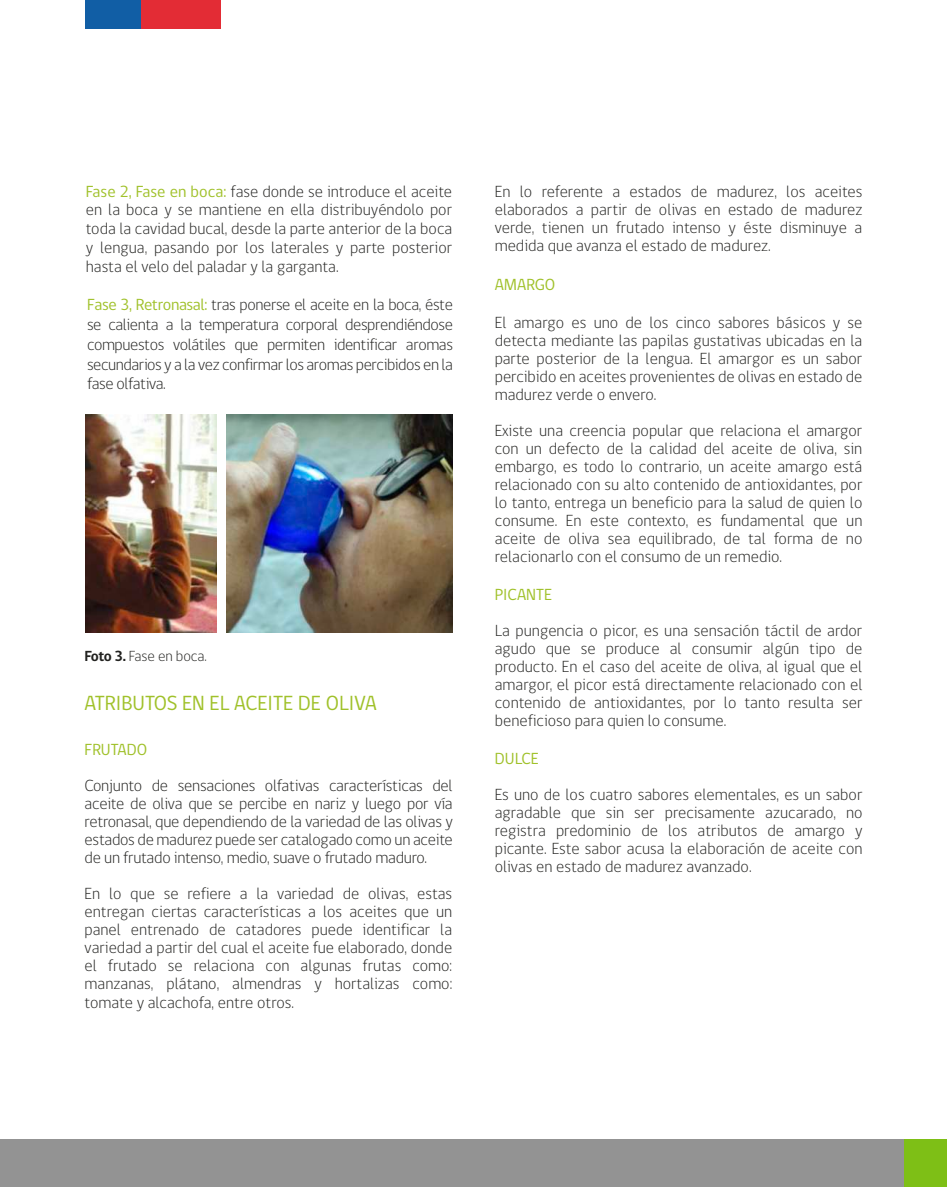
<style>
.page{position:relative;width:947px;height:1187px;background:#fff}
.page>*{position:absolute;margin:0;border:0;box-sizing:border-box;transform-origin:0 0}
.t1{font:21px "gob CL";color:#a0c12a}
.t2{font:300 16.5px/18px "gob CL";color:#222220;text-align:justify}
.t3{font:16.5px "gob CL";color:#a0c12a}
.t4{font:300 15px "gob CL";letter-spacing:-.01em;color:#222220}
.s1{font-weight:400;color:#a0c12a}
.s2{font-weight:700}
</style>
<div class="page">
<div style="left:0;top:1139px;width:947px;height:48px;background:#939393"></div>
<div style="left:904px;top:1139px;width:43px;height:48px;background:#7ebf16"></div>
<img style="left:226px;top:415px;width:226px;height:217px">
<img style="left:86px;top:415px;width:130px;height:217px">
<div style="left:141px;top:0;width:79px;height:28px;background:#e32c35"></div>
<div style="left:85px;top:0;width:56px;height:28px;background:#115ea5"></div>
<p class="t2" style="left:86px;top:182px;width:368px;line-height:18.8px"><span class="s1">Fase 2, Fase en boca:</span> fase donde se introduce el aceite en la boca y se mantiene en ella distribuyéndolo por toda la cavidad bucal, desde la parte anterior de la boca y lengua, pasando por los laterales y parte posterior hasta el velo del paladar y la garganta.</p>
<p class="t2" style="left:495px;top:182px;width:369px">En lo referente a estados de madurez, los aceites elaborados a partir de olivas en estado de madurez verde, tienen un frutado intenso y éste disminuye a medida que avanza el estado de madurez.</p>
<p class="t3" style="left:495px;top:273px;width:62px">AMARGO</p>
<p class="t2" style="left:495px;top:314px;width:369px">El amargo es uno de los cinco sabores básicos y se detecta mediante las papilas gustativas ubicadas en la parte posterior de la lengua. El amargor es un sabor percibido en aceites provenientes de olivas en estado de madurez verde o envero.</p>
<p class="t2" style="left:495px;top:422px;width:369px">Existe una creencia popular que relaciona el amargor con un defecto de la calidad del aceite de oliva, sin embargo, es todo lo contrario, un aceite amargo está relacionado con su alto contenido de antioxidantes, por lo tanto, entrega un beneficio para la salud de quien lo consume. En este contexto, es fundamental que un aceite de oliva sea equilibrado, de tal forma de no relacionarlo con el consumo de un remedio.</p>
<p class="t3" style="left:495px;top:583px;width:59px">PICANTE</p>
<p class="t2" style="left:495px;top:622px;width:369px">La pungencia o picor, es una sensación táctil de ardor agudo que se produce al consumir algún tipo de producto. En el caso del aceite de oliva, al igual que el amargor, el picor está directamente relacionado con el contenido de antioxidantes, por lo tanto resulta ser beneficioso para quien lo consume.</p>
<p class="t3" style="left:495px;top:747px;width:46px">DULCE</p>
<p class="t2" style="left:495px;top:786px;width:369px">Es uno de los cuatro sabores elementales, es un sabor agradable que sin ser precisamente azucarado, no registra predominio de los atributos de amargo y picante. Este sabor acusa la elaboración de aceite con olivas en estado de madurez avanzado.</p>
<p class="t2" style="left:87px;top:295px;width:367px;line-height:19.8px"><span class="s1">Fase 3, Retronasal:</span> tras ponerse el aceite en la boca, éste se calienta a la temperatura corporal desprendiéndose compuestos volátiles que permiten identificar aromas secundarios y a la vez confirmar los aromas percibidos en la fase olfativa.</p>
<p class="t4" style="left:85px;top:646px;width:124px"><span class="s2">Foto 3.</span> Fase en boca.</p>
<p class="t1" style="left:85px;top:689px;width:294px">ATRIBUTOS EN EL ACEITE DE OLIVA</p>
<p class="t3" style="left:85px;top:738px;width:64px">FRUTADO</p>
<p class="t2" style="left:85px;top:777px;width:370px">Conjunto de sensaciones olfativas características del aceite de oliva que se percibe en nariz y luego por vía retronasal, que dependiendo de la variedad de las olivas y estados de madurez puede ser catalogado como un aceite de un frutado intenso, medio, suave o frutado maduro.</p>
<p class="t2" style="left:85px;top:885px;width:369px">En lo que se refiere a la variedad de olivas, estas entregan ciertas características a los aceites que un panel entrenado de catadores puede identificar la variedad a partir del cual el aceite fue elaborado, donde el frutado se relaciona con algunas frutas como: manzanas, plátano, almendras y hortalizas como: tomate y alcachofa, entre otros.</p>
</div>
